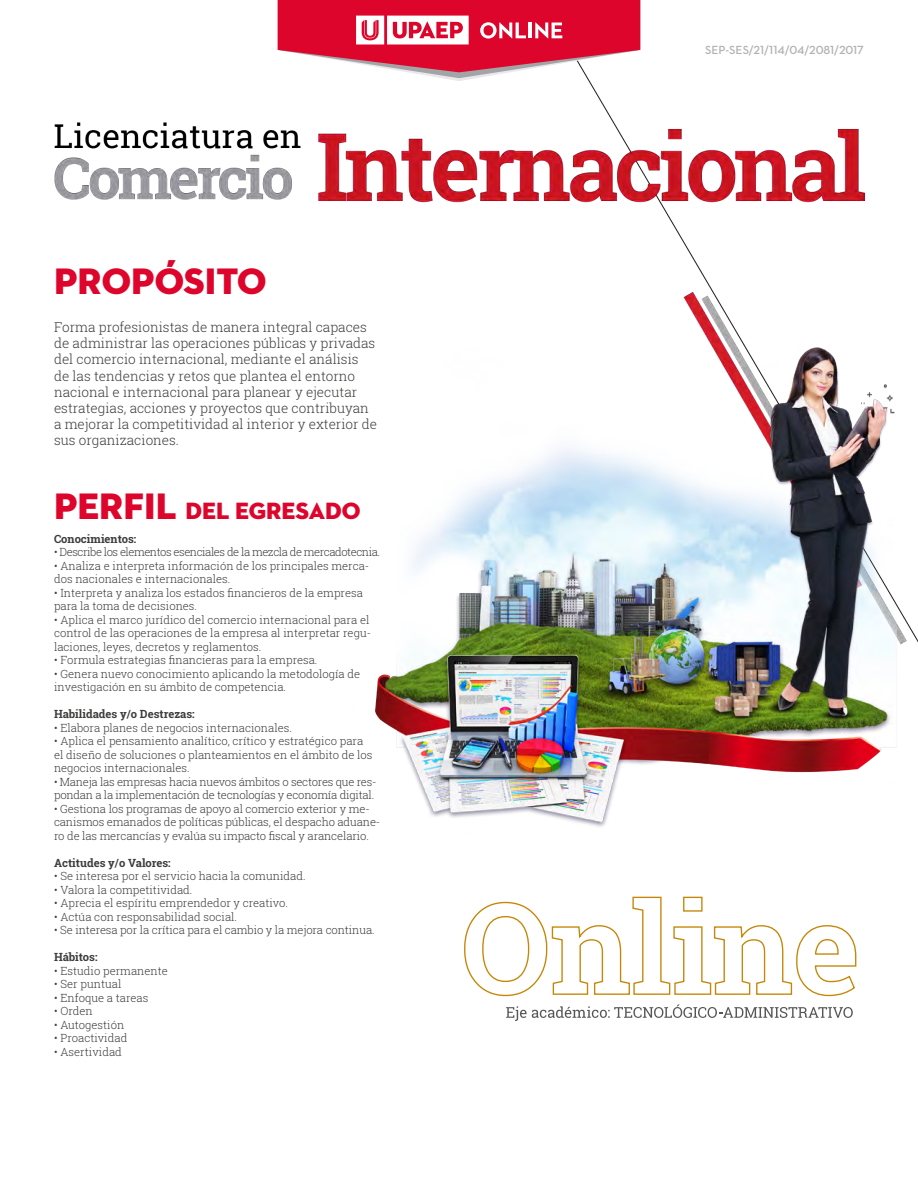
<style>
.page{position:relative;width:918px;height:1188px;background:#fff}
.page>*{position:absolute;margin:0;border:0;box-sizing:border-box;transform-origin:0 0}
.t1{font:37.5px "Neutraface 2 Display Titling";color:#dd052b}
.t2{font:24px "Neutraface 2 Display Titling";color:#dd052b}
.t3{font:300 13.5px/16.2px "Roboto Slab";color:#3c3c3b}
.t4{font:600 12px "Neutraface 2 Text";color:#b3b2b2}
.t5{font:300 11.25px/13.5px "Roboto Slab";color:#3c3c3b}
.t6{font:300 11.25px/13.5px "Roboto Slab";letter-spacing:-.02em;color:#3c3c3b}
.t7{font:700 11.25px "Roboto Slab";color:#3c3c3b}
.t8{font:300 11.25px "Roboto Slab";letter-spacing:-.04em;color:#3c3c3b}
.s1{font-size:37.5px}
</style>
<div class="page">
<svg style="left:464px;top:896px;width:393px;height:101px"></svg>
<svg style="left:506px;top:1005px;width:347px;height:16px"></svg>
<img style="left:375px;top:254px;width:543px;height:573px">
<img style="left:54px;top:81px;width:811px;height:173px">
<svg style="left:278px;top:0;width:362px;height:81px"></svg>
<h1 class="t1" style="left:54px;top:258px;width:214px">PROPÓSITO</h1>
<p class="t3" style="left:54px;top:319px;width:325px">Forma profesionistas de manera integral capaces de administrar las operaciones públicas y privadas del comercio internacional, mediante el análisis de las tendencias y retos que plantea el entorno nacional e internacional para planear y ejecutar estrategias, acciones y proyectos que contribuyan a mejorar la competitividad al interior y exterior de sus organizaciones.</p>
<h2 class="t2" style="left:54px;top:495px;width:308px"><span class="s1">PERFIL</span> DEl EGRESADO</h2>
<p class="t7" style="left:54px;top:531px;width:84px">Conocimientos:</p>
<p class="t8" style="left:54px;top:544px;width:328px">• Describe los elementos esenciales de la mezcla de mercadotecnia.</p>
<p class="t5" style="left:54px;top:559px;width:317px">• Analiza e interpreta información de los principales merca&shy;dos nacionales e internacionales.</p>
<p class="t5" style="left:54px;top:586px;width:310px">• Interpreta y analiza los estados financieros de la empresa para la toma de decisiones.</p>
<p class="t5" style="left:54px;top:613px;width:319px">• Aplica el marco jurídico del comercio internacional para el control de las operaciones de la empresa al interpretar regu&shy;laciones, leyes, decretos y reglamentos.</p>
<p class="t5" style="left:54px;top:653px;width:265px">• Formula estrategias financieras para la empresa.</p>
<p class="t5" style="left:54px;top:667px;width:308px">• Genera nuevo conocimiento aplicando la metodología de investigación en su ámbito de competencia.</p>
<p class="t7" style="left:54px;top:706px;width:142px">Habilidades y/o Destrezas:</p>
<p class="t5" style="left:54px;top:721px;width:240px">• Elabora planes de negocios internacionales.</p>
<p class="t5" style="left:54px;top:734px;width:320px">• Aplica el pensamiento analítico, crítico y estratégico para el diseño de soluciones o planteamientos en el ámbito de los negocios internacionales.</p>
<p class="t6" style="left:54px;top:775px;width:324px">• Maneja las empresas hacia nuevos ámbitos o sectores que res&shy;pondan a la implementación de tecnologías y economía digital.</p>
<p class="t5" style="left:54px;top:802px;width:328px">• Gestiona los programas de apoyo al comercio exterior y me&shy;canismos emanados de políticas públicas, el despacho aduane&shy;ro de las mercancías y evalúa su impacto fiscal y arancelario.</p>
<p class="t7" style="left:54px;top:855px;width:118px">Actitudes y/o Valores:</p>
<p class="t5" style="left:54px;top:869px;width:253px">• Se interesa por el servicio hacia la comunidad.</p>
<p class="t5" style="left:54px;top:883px;width:140px">• Valora la competitividad.</p>
<p class="t5" style="left:54px;top:896px;width:236px">• Aprecia el espíritu emprendedor y creativo.</p>
<p class="t5" style="left:54px;top:910px;width:185px">• Actúa con responsabilidad social.</p>
<p class="t5" style="left:54px;top:923px;width:322px">• Se interesa por la crítica para el cambio y la mejora continua.</p>
<p class="t7" style="left:54px;top:949px;width:45px">Hábitos:</p>
<p class="t5" style="left:54px;top:964px;width:115px">• Estudio permanente</p>
<p class="t5" style="left:54px;top:977px;width:69px">• Ser puntual</p>
<p class="t5" style="left:54px;top:991px;width:96px">• Enfoque a tareas</p>
<p class="t5" style="left:54px;top:1004px;width:40px">• Orden</p>
<p class="t5" style="left:54px;top:1018px;width:72px">• Autogestión</p>
<p class="t5" style="left:54px;top:1031px;width:75px">• Proactividad</p>
<p class="t5" style="left:54px;top:1045px;width:69px">• Asertividad</p>
<p class="t4" style="left:705px;top:42px;width:160px">SEP-SES/21/114/04/2081/2017</p>
</div>
